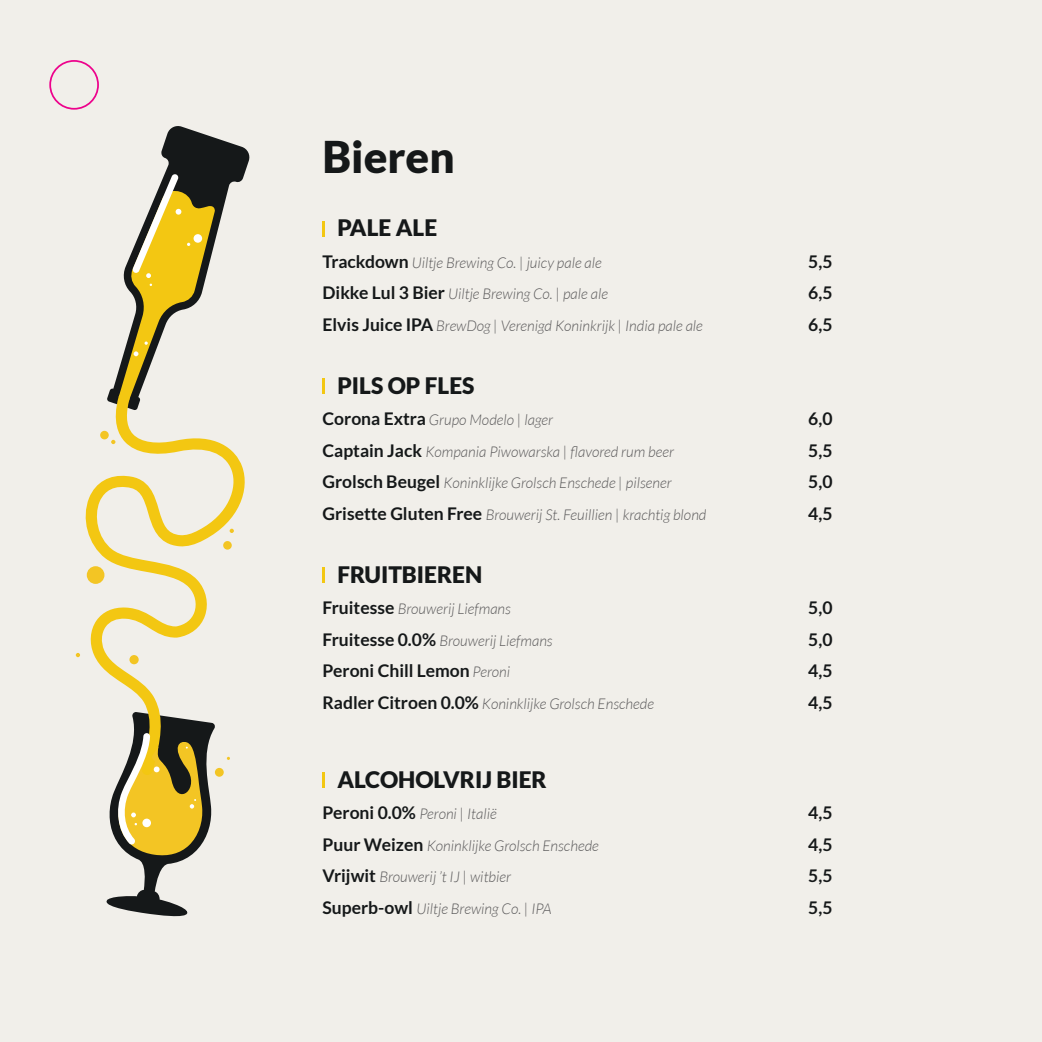
<style>
.page{position:relative;width:1042px;height:1042px;background:#f1efea}
.page>*{position:absolute;margin:0;border:0;box-sizing:border-box;transform-origin:0 0}
.Hoofdkoppen{font:900 43.75px "Lato";color:#151819}
.Koppen{font:900 22.75px "Lato";color:#151819}
.Menu_Gerechten_drank{font:700 17.5px "Lato";color:#151819}
.Menu_Gerechten_drank-2{font:italic 300 14.88px "Lato";color:#5b5a5b}
.s1{font-weight:700;font-style:normal;font-size:17.5px;color:#151819}
.s2{font-weight:300;font-style:italic;font-size:14.88px;color:#5b5a5b}
</style>
<div class="page">
<hr style="left:322px;top:221px;width:3px;height:15px;background:#f3c712">
<hr style="left:322px;top:379px;width:3px;height:15px;background:#f3c712">
<hr style="left:322px;top:568px;width:3px;height:15px;background:#f3c712">
<hr style="left:322px;top:772px;width:3px;height:16px;background:#f3c712">
<svg style="left:85px;top:410px;width:160px;height:359px"></svg>
<div style="left:223px;top:541px;width:9px;height:8px;background:#f3c524;border-radius:50%"></div>
<svg style="left:107px;top:126px;width:143px;height:284px"></svg>
<div style="left:100px;top:431px;width:9px;height:8px;background:#f3c524;border-radius:50%"></div>
<div style="left:87px;top:566px;width:17px;height:18px;background:#f3c524;border-radius:50%"></div>
<div style="left:215px;top:768px;width:9px;height:9px;background:#f3c524;border-radius:50%"></div>
<svg style="left:230px;top:529px;width:4px;height:4px"></svg>
<svg style="left:111px;top:440px;width:4px;height:4px"></svg>
<svg style="left:76px;top:653px;width:4px;height:4px"></svg>
<div style="left:129px;top:655px;width:10px;height:9px;background:#f3c524;border-radius:50%"></div>
<svg style="left:103px;top:712px;width:113px;height:205px"></svg>
<div style="left:49px;top:60px;width:50px;height:50px;border:2px solid #ed028c;border-radius:50%"></div>
<p class="Hoofdkoppen" style="left:322px;top:132px;width:134px">Bieren</p>
<p class="Koppen" style="left:337px;top:215px;width:101px">PALE ALE</p>
<p class="Menu_Gerechten_drank-2" style="left:322px;top:254px;width:281px"><span class="s1">Trackdown</span> Uiltje Brewing Co. | juicy pale ale</p>
<p class="Menu_Gerechten_drank-2" style="left:322px;top:286px;width:287px"><span class="s1">Dikke Lul 3 Bier</span> Uiltje Brewing Co. | pale ale</p>
<p class="Menu_Gerechten_drank-2" style="left:322px;top:317px;width:382px"><span class="s1">Elvis Juice IPA</span> BrewDog | Verenigd Koninkrijk | India pale ale</p>
<p class="Koppen" style="left:337px;top:372px;width:139px">PILS OP FLES</p>
<p class="Menu_Gerechten_drank-2" style="left:322px;top:412px;width:232px"><span class="s1">Corona Extra</span> Grupo Modelo | lager</p>
<p class="Menu_Gerechten_drank-2" style="left:322px;top:443px;width:353px"><span class="s1">Captain Jack</span> Kompania Piwowarska | flavored rum beer</p>
<p class="Menu_Gerechten_drank-2" style="left:322px;top:475px;width:351px"><span class="s1">Grolsch Beugel</span> Koninklijke Grolsch Enschede | pilsener</p>
<p class="Menu_Gerechten_drank-2" style="left:322px;top:506px;width:385px"><span class="s1">Grisette Gluten Free</span> Brouwerij St. Feuillien | krachtig blond</p>
<p class="Koppen" style="left:337px;top:561px;width:146px">FRUITBIEREN</p>
<p class="Menu_Gerechten_drank-2" style="left:322px;top:601px;width:190px"><span class="s1">Fruitesse</span> Brouwerij Liefmans</p>
<p class="Menu_Gerechten_drank-2" style="left:322px;top:632px;width:232px"><span class="s1">Fruitesse 0.0%</span> Brouwerij Liefmans</p>
<p class="Menu_Gerechten_drank" style="left:322px;top:661px;width:189px">Peroni Chill Lemon <span class="s2">Peroni</span></p>
<p class="Menu_Gerechten_drank-2" style="left:322px;top:695px;width:333px"><span class="s1">Radler Citroen 0.0%</span> Koninklijke Grolsch Enschede</p>
<p class="Koppen" style="left:337px;top:766px;width:211px">ALCOHOLVRIJ BIER</p>
<p class="Menu_Gerechten_drank-2" style="left:322px;top:806px;width:176px"><span class="s1">Peroni 0.0%</span> Peroni | Italië</p>
<p class="Menu_Gerechten_drank-2" style="left:322px;top:837px;width:278px"><span class="s1">Puur Weizen</span> Koninklijke Grolsch Enschede</p>
<p class="Menu_Gerechten_drank-2" style="left:322px;top:869px;width:190px"><span class="s1">Vrijwit</span> Brouwerij ’t IJ | witbier</p>
<p class="Menu_Gerechten_drank-2" style="left:322px;top:900px;width:231px"><span class="s1">Superb-owl</span> Uiltje Brewing Co. | IPA</p>
<p class="Menu_Gerechten_drank" style="left:808px;top:251px;width:26px">5,5</p>
<p class="Menu_Gerechten_drank" style="left:808px;top:283px;width:26px">6,5</p>
<p class="Menu_Gerechten_drank" style="left:808px;top:314px;width:26px">6,5</p>
<p class="Menu_Gerechten_drank" style="left:808px;top:409px;width:26px">6,0</p>
<p class="Menu_Gerechten_drank" style="left:808px;top:440px;width:26px">5,5</p>
<p class="Menu_Gerechten_drank" style="left:808px;top:472px;width:26px">5,0</p>
<p class="Menu_Gerechten_drank" style="left:808px;top:503px;width:26px">4,5</p>
<p class="Menu_Gerechten_drank" style="left:808px;top:598px;width:26px">5,0</p>
<p class="Menu_Gerechten_drank" style="left:808px;top:629px;width:26px">5,0</p>
<p class="Menu_Gerechten_drank" style="left:808px;top:661px;width:26px">4,5</p>
<p class="Menu_Gerechten_drank" style="left:808px;top:692px;width:26px">4,5</p>
<p class="Menu_Gerechten_drank" style="left:808px;top:803px;width:26px">4,5</p>
<p class="Menu_Gerechten_drank" style="left:808px;top:834px;width:26px">4,5</p>
<p class="Menu_Gerechten_drank" style="left:808px;top:866px;width:26px">5,5</p>
<p class="Menu_Gerechten_drank" style="left:808px;top:897px;width:26px">5,5</p>
</div>
